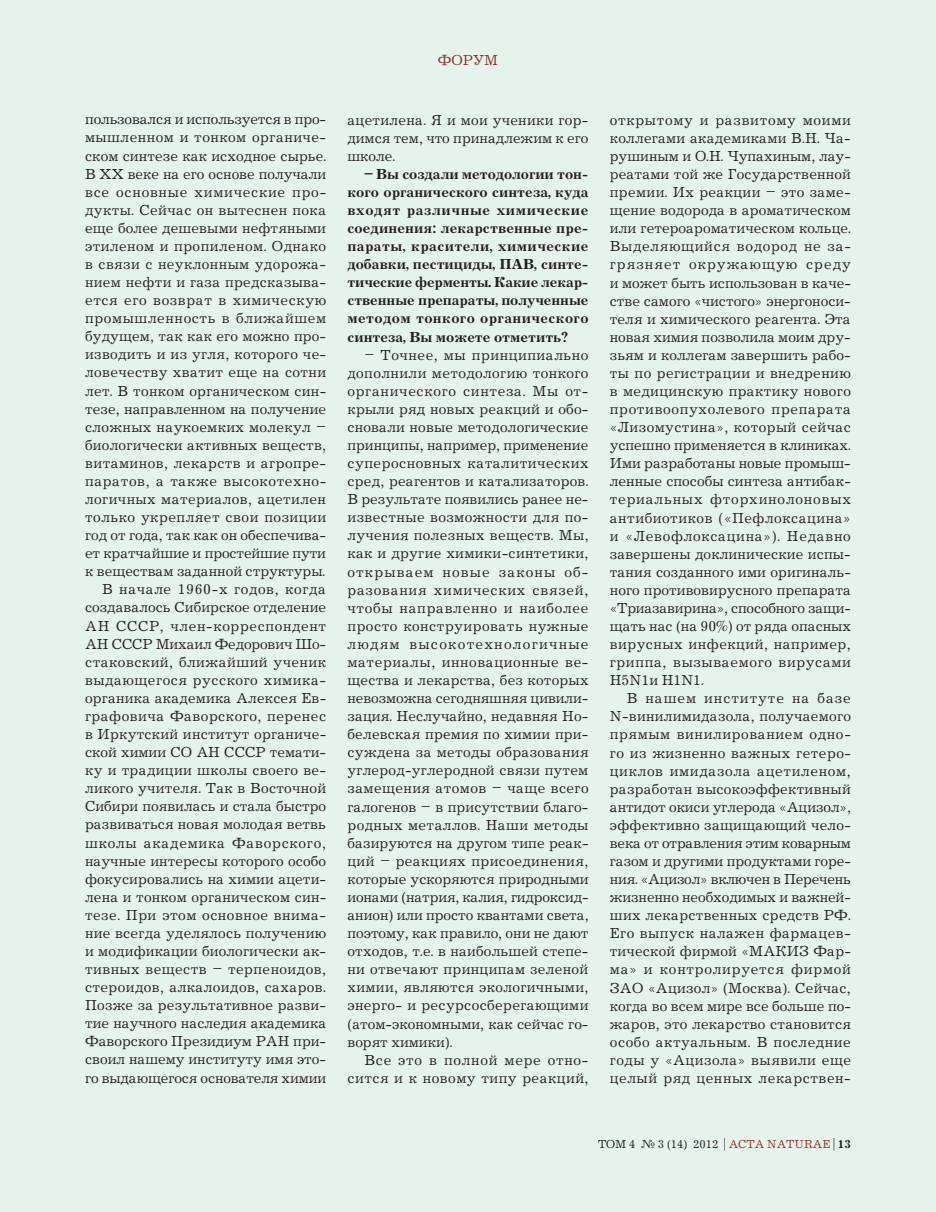
<style>
.page{position:relative;width:936px;height:1212px;background:#fff}
.page>*{position:absolute;margin:0;border:0;box-sizing:border-box;transform-origin:0 0}
.t1{font:15px/18.1px "Journal C";letter-spacing:.015em;color:#231f20;text-align:justify}
.t2{font:700 15px/18.1px "Journal C";letter-spacing:.025em;color:#231f20;text-align:justify}
.t3{font:15px "Journal C";color:#8c2f2f}
.t4{font:12px "Journal C";color:#231f20}
.s1{color:#8c2f2f}
.s2{font-weight:700}
</style>
<div class="page">
<div style="left:0;top:0;width:21px;height:1212px;background:#e6f3ea"></div>
<div style="left:21px;top:0;width:914px;height:1212px;background:#e6f3ea"></div>
<p class="t3" style="left:438px;top:52px;width:62px">ФОРУМ</p>
<p class="t1" style="left:85px;top:111px;width:243px;text-align:right">ПОЛЬЗОВАЛСЯ И ИСПОЛЬЗУЕТСЯ В ПРО-<br>МЫШЛЕННОМ И ТОНКОМ ОРГАНИЧЕ-<br>СКОМ СИНТЕЗЕ КАК ИСХОДНОЕ СЫРЬЕ.<br>В ХХ ВЕКЕ НА ЕГО ОСНОВЕ ПОЛУЧАЛИ<br>ВСЕ ОСНОВНЫЕ ХИМИЧЕСКИЕ ПРО-<br>ДУКТЫ. СЕЙЧАС ОН ВЫТЕСНЕН ПОКА<br>ЕЩЕ БОЛЕЕ ДЕШЕВЫМИ НЕФТЯНЫМИ<br>ЭТИЛЕНОМ И ПРОПИЛЕНОМ. ОДНАКО<br>В СВЯЗИ С НЕУКЛОННЫМ УДОРОЖА-<br>НИЕМ НЕФТИ И ГАЗА ПРЕДСКАЗЫВА-<br>ЕТСЯ ЕГО ВОЗВРАТ В ХИМИЧЕСКУЮ<br>ПРОМЫШЛЕННОСТЬ В БЛИЖАЙШЕМ<br>БУДУЩЕМ, ТАК КАК ЕГО МОЖНО ПРО-<br>ИЗВОДИТЬ И ИЗ УГЛЯ, КОТОРОГО ЧЕ-<br>ЛОВЕЧЕСТВУ ХВАТИТ ЕЩЕ НА СОТНИ<br>ЛЕТ. В ТОНКОМ ОРГАНИЧЕСКОМ СИН-<br>ТЕЗЕ, НАПРАВЛЕННОМ НА ПОЛУЧЕНИЕ<br>СЛОЖНЫХ НАУКОЕМКИХ МОЛЕКУЛ –<br>БИОЛОГИЧЕСКИ АКТИВНЫХ ВЕЩЕСТВ,<br>ВИТАМИНОВ, ЛЕКАРСТВ И АГРОПРЕ-<br>ПАРАТОВ, А ТАКЖЕ ВЫСОКОТЕХНО-<br>ЛОГИЧНЫХ МАТЕРИАЛОВ, АЦЕТИЛЕН<br>ТОЛЬКО УКРЕПЛЯЕТ СВОИ ПОЗИЦИИ<br>ГОД ОТ ГОДА, ТАК КАК ОН ОБЕСПЕЧИВА-<br>ЕТ КРАТЧАЙШИЕ И ПРОСТЕЙШИЕ ПУТИ<br>К ВЕЩЕСТВАМ ЗАДАННОЙ СТРУКТУРЫ.<br>В НАЧАЛЕ 1960-Х ГОДОВ, КОГДА<br>СОЗДАВАЛОСЬ СИБИРСКОЕ ОТДЕЛЕНИЕ<br>АН СССР, ЧЛЕН-КОРРЕСПОНДЕНТ<br>АН СССР МИХАИЛ ФЕДОРОВИЧ ШО-<br>СТАКОВСКИЙ, БЛИЖАЙШИЙ УЧЕНИК<br>ВЫДАЮЩЕГОСЯ РУССКОГО ХИМИКА-<br>ОРГАНИКА АКАДЕМИКА АЛЕКСЕЯ ЕВ-<br>ГРАФОВИЧА ФАВОРСКОГО, ПЕРЕНЕС<br>В ИРКУТСКИЙ ИНСТИТУТ ОРГАНИЧЕ-<br>СКОЙ ХИМИИ СО АН СССР ТЕМАТИ-<br>КУ И ТРАДИЦИИ ШКОЛЫ СВОЕГО ВЕ-<br>ЛИКОГО УЧИТЕЛЯ. ТАК В ВОСТОЧНОЙ<br>СИБИРИ ПОЯВИЛАСЬ И СТАЛА БЫСТРО<br>РАЗВИВАТЬСЯ НОВАЯ МОЛОДАЯ ВЕТВЬ<br>ШКОЛЫ АКАДЕМИКА ФАВОРСКОГО,<br>НАУЧНЫЕ ИНТЕРЕСЫ КОТОРОГО ОСОБО<br>ФОКУСИРОВАЛИСЬ НА ХИМИИ АЦЕТИ-<br>ЛЕНА И ТОНКОМ ОРГАНИЧЕСКОМ СИН-<br>ТЕЗЕ. ПРИ ЭТОМ ОСНОВНОЕ ВНИМА-<br>НИЕ ВСЕГДА УДЕЛЯЛОСЬ ПОЛУЧЕНИЮ<br>И МОДИФИКАЦИИ БИОЛОГИЧЕСКИ АК-<br>ТИВНЫХ ВЕЩЕСТВ – ТЕРПЕНОИДОВ,<br>СТЕРОИДОВ, АЛКАЛОИДОВ, САХАРОВ.<br>ПОЗЖЕ ЗА РЕЗУЛЬТАТИВНОЕ РАЗВИ-<br>ТИЕ НАУЧНОГО НАСЛЕДИЯ АКАДЕМИКА<br>ФАВОРСКОГО ПРЕЗИДИУМ РАН ПРИ-<br>СВОИЛ НАШЕМУ ИНСТИТУТУ ИМЯ ЭТО-<br>ГО ВЫДАЮЩЕГОСЯ ОСНОВАТЕЛЯ ХИМИИ</p>
<p class="t1" style="left:347px;top:111px;width:242px">АЦЕТИЛЕНА. Я И МОИ УЧЕНИКИ ГОР-ДИМСЯ ТЕМ, ЧТО ПРИНАДЛЕЖИМ К ЕГО ШКОЛЕ.</p>
<p class="t2" style="left:347px;top:165px;width:243px;text-indent:17px">– Вы создали методологии тон&shy;кого органического синтеза, куда входят различные химические соединения: лекарственные пре&shy;параты, красители, химические добавки, пестициды, ПАВ, синте&shy;тические ферменты. Какие лекар&shy;ственные препараты, полученные методом тонкого органического синтеза, Вы можете отметить?</p>
<p class="t1" style="left:347px;top:346px;width:243px;text-indent:17px">– ТОЧНЕЕ, МЫ ПРИНЦИПИАЛЬНО ДОПОЛНИЛИ МЕТОДОЛОГИЮ ТОНКОГО ОРГАНИЧЕСКОГО СИНТЕЗА. МЫ ОТ-КРЫЛИ РЯД НОВЫХ РЕАКЦИЙ И ОБО-СНОВАЛИ НОВЫЕ МЕТОДОЛОГИЧЕСКИЕ ПРИНЦИПЫ, НАПРИМЕР, ПРИМЕНЕНИЕ СУПЕРОСНОВНЫХ КАТАЛИТИЧЕСКИХ СРЕД, РЕАГЕНТОВ И КАТАЛИЗАТОРОВ.<br>В РЕЗУЛЬТАТЕ ПОЯВИЛИСЬ РАНЕЕ НЕ-ИЗВЕСТНЫЕ ВОЗМОЖНОСТИ ДЛЯ ПО-ЛУЧЕНИЯ ПОЛЕЗНЫХ ВЕЩЕСТВ. МЫ, КАК И ДРУГИЕ ХИМИКИ-СИНТЕТИКИ, ОТКРЫВАЕМ НОВЫЕ ЗАКОНЫ ОБ-РАЗОВАНИЯ ХИМИЧЕСКИХ СВЯЗЕЙ, ЧТОБЫ НАПРАВЛЕННО И НАИБОЛЕЕ ПРОСТО КОНСТРУИРОВАТЬ НУЖНЫЕ ЛЮДЯМ ВЫСОКОТЕХНОЛОГИЧНЫЕ МАТЕРИАЛЫ, ИННОВАЦИОННЫЕ ВЕ-ЩЕСТВА И ЛЕКАРСТВА, БЕЗ КОТОРЫХ НЕВОЗМОЖНА СЕГОДНЯШНЯЯ ЦИВИЛИ-ЗАЦИЯ. НЕСЛУЧАЙНО, НЕДАВНЯЯ НО-БЕЛЕВСКАЯ ПРЕМИЯ ПО ХИМИИ ПРИ-СУЖДЕНА ЗА МЕТОДЫ ОБРАЗОВАНИЯ УГЛЕРОД-УГЛЕРОДНОЙ СВЯЗИ ПУТЕМ ЗАМЕЩЕНИЯ АТОМОВ – ЧАЩЕ ВСЕГО ГАЛОГЕНОВ – В ПРИСУТСТВИИ БЛАГО-РОДНЫХ МЕТАЛЛОВ. НАШИ МЕТОДЫ БАЗИРУЮТСЯ НА ДРУГОМ ТИПЕ РЕАК-ЦИЙ – РЕАКЦИЯХ ПРИСОЕДИНЕНИЯ, КОТОРЫЕ УСКОРЯЮТСЯ ПРИРОДНЫМИ ИОНАМИ (НАТРИЯ, КАЛИЯ, ГИДРОКСИД-АНИОН) ИЛИ ПРОСТО КВАНТАМИ СВЕТА, ПОЭТОМУ, КАК ПРАВИЛО, ОНИ НЕ ДАЮТ ОТХОДОВ, Т.Е. В НАИБОЛЬШЕЙ СТЕПЕ-НИ ОТВЕЧАЮТ ПРИНЦИПАМ ЗЕЛЕНОЙ ХИМИИ, ЯВЛЯЮТСЯ ЭКОЛОГИЧНЫМИ, ЭНЕРГО- И РЕСУРСОСБЕРЕГАЮЩИМИ (АТОМ-ЭКОНОМНЫМИ, КАК СЕЙЧАС ГО-ВОРЯТ ХИМИКИ).</p>
<p class="t1" style="left:347px;top:1051px;width:243px;text-align:right">ВСЕ ЭТО В ПОЛНОЙ МЕРЕ ОТНО-<br>СИТСЯ И К НОВОМУ ТИПУ РЕАКЦИЙ,</p>
<p class="t1" style="left:609px;top:111px;width:243px">ОТКРЫТОМУ И РАЗВИТОМУ МОИМИ КОЛЛЕГАМИ АКАДЕМИКАМИ В.Н. ЧА-РУШИНЫМ И О.Н. ЧУПАХИНЫМ, ЛАУ-РЕАТАМИ ТОЙ ЖЕ ГОСУДАРСТВЕННОЙ ПРЕМИИ. ИХ РЕАКЦИИ – ЭТО ЗАМЕ-ЩЕНИЕ ВОДОРОДА В АРОМАТИЧЕСКОМ ИЛИ ГЕТЕРОАРОМАТИЧЕСКОМ КОЛЬЦЕ.<br>ВЫДЕЛЯЮЩИЙСЯ ВОДОРОД НЕ ЗА-ГРЯЗНЯЕТ ОКРУЖАЮЩУЮ СРЕДУ И МОЖЕТ БЫТЬ ИСПОЛЬЗОВАН В КАЧЕ-СТВЕ САМОГО «ЧИСТОГО» ЭНЕРГОНОСИ-ТЕЛЯ И ХИМИЧЕСКОГО РЕАГЕНТА. ЭТА НОВАЯ ХИМИЯ ПОЗВОЛИЛА МОИМ ДРУ-ЗЬЯМ И КОЛЛЕГАМ ЗАВЕРШИТЬ РАБО-ТЫ ПО РЕГИСТРАЦИИ И ВНЕДРЕНИЮ В МЕДИЦИНСКУЮ ПРАКТИКУ НОВОГО ПРОТИВООПУХОЛЕВОГО ПРЕПАРАТА «ЛИЗОМУСТИНА», КОТОРЫЙ СЕЙЧАС УСПЕШНО ПРИМЕНЯЕТСЯ В КЛИНИКАХ.<br>ИМИ РАЗРАБОТАНЫ НОВЫЕ ПРОМЫШ-ЛЕННЫЕ СПОСОБЫ СИНТЕЗА АНТИБАК-ТЕРИАЛЬНЫХ ФТОРХИНОЛОНОВЫХ АНТИБИОТИКОВ («ПЕФЛОКСАЦИНА» И «ЛЕВОФЛОКСАЦИНА»). НЕДАВНО ЗАВЕРШЕНЫ ДОКЛИНИЧЕСКИЕ ИСПЫ-ТАНИЯ СОЗДАННОГО ИМИ ОРИГИНАЛЬ-НОГО ПРОТИВОВИРУСНОГО ПРЕПАРАТА «ТРИАЗАВИРИНА», СПОСОБНОГО ЗАЩИ-ЩАТЬ НАС (НА 90%) ОТ РЯДА ОПАСНЫХ ВИРУСНЫХ ИНФЕКЦИЙ, НАПРИМЕР, ГРИППА, ВЫЗЫВАЕМОГО ВИРУСАМИ Н5N1И Н1N1.</p>
<p class="t1" style="left:609px;top:690px;width:243px;text-indent:17px">В НАШЕМ ИНСТИТУТЕ НА БАЗЕ N-ВИНИЛИМИДАЗОЛА, ПОЛУЧАЕМОГО ПРЯМЫМ ВИНИЛИРОВАНИЕМ ОДНО-ГО ИЗ ЖИЗНЕННО ВАЖНЫХ ГЕТЕРО-ЦИКЛОВ ИМИДАЗОЛА АЦЕТИЛЕНОМ, РАЗРАБОТАН ВЫСОКОЭФФЕКТИВНЫЙ АНТИДОТ ОКИСИ УГЛЕРОДА «АЦИЗОЛ», ЭФФЕКТИВНО ЗАЩИЩАЮЩИЙ ЧЕЛО-ВЕКА ОТ ОТРАВЛЕНИЯ ЭТИМ КОВАРНЫМ ГАЗОМ И ДРУГИМИ ПРОДУКТАМИ ГОРЕ-НИЯ. «АЦИЗОЛ» ВКЛЮЧЕН В ПЕРЕЧЕНЬ ЖИЗНЕННО НЕОБХОДИМЫХ И ВАЖНЕЙ-ШИХ ЛЕКАРСТВЕННЫХ СРЕДСТВ РФ.<br>ЕГО ВЫПУСК НАЛАЖЕН ФАРМАЦЕВ-ТИЧЕСКОЙ ФИРМОЙ «МАКИЗ ФАР-МА» И КОНТРОЛИРУЕТСЯ ФИРМОЙ ЗАО «АЦИЗОЛ» (МОСКВА). СЕЙЧАС, КОГДА ВО ВСЕМ МИРЕ ВСЕ БОЛЬШЕ ПО-ЖАРОВ, ЭТО ЛЕКАРСТВО СТАНОВИТСЯ ОСОБО АКТУАЛЬНЫМ. В ПОСЛЕДНИЕ ГОДЫ У «АЦИЗОЛА» ВЫЯВИЛИ ЕЩЕ ЦЕЛЫЙ РЯД ЦЕННЫХ ЛЕКАРСТВЕН-</p>
<p class="t4" style="left:598px;top:1137px;width:254px">ТОМ 4 № 3 (14) 2012 | <span class="s1">ACTA NATURAE</span> | <span class="s2">13</span></p>
</div>
